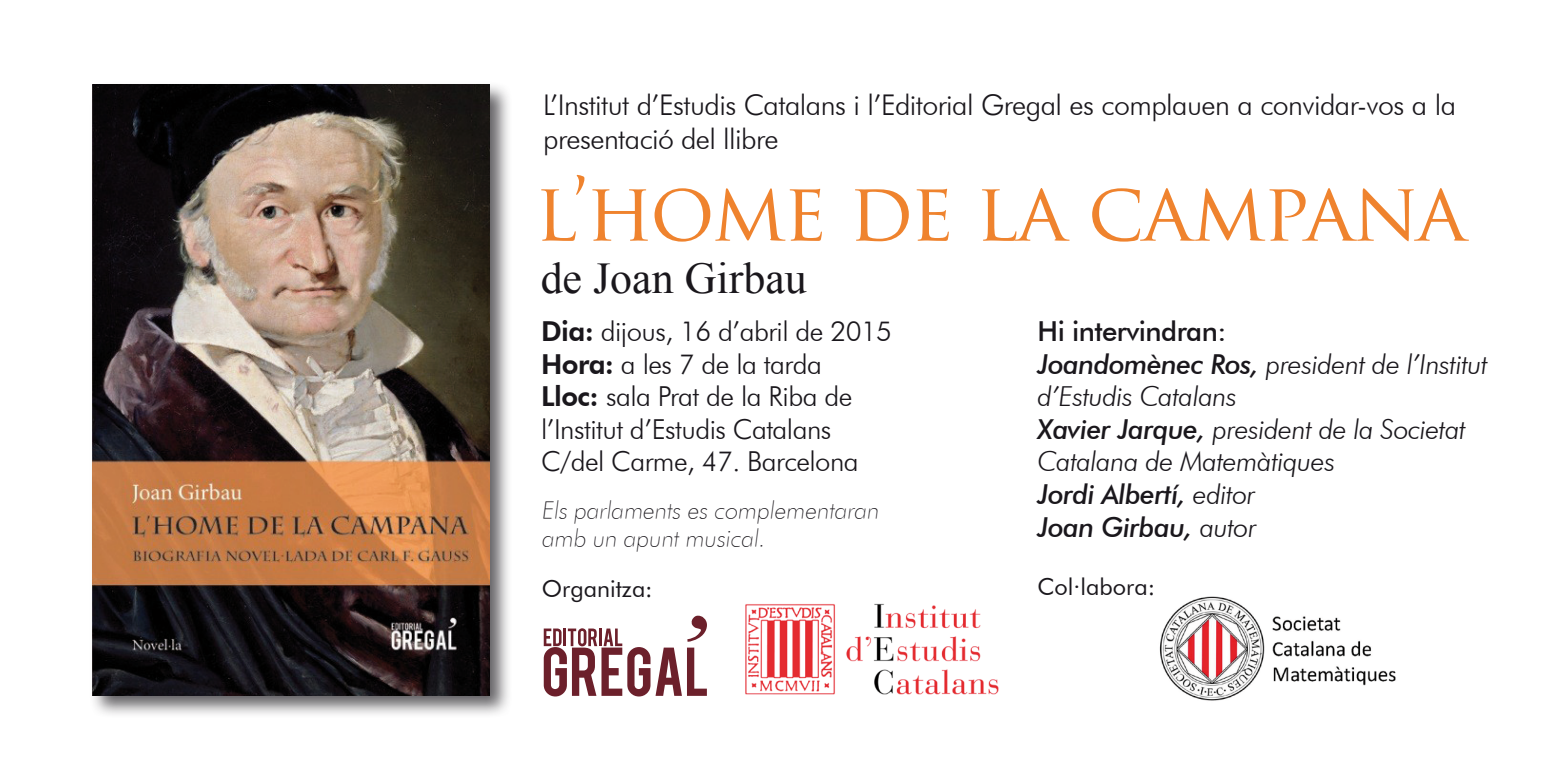
<style>
.page{position:relative;width:1560px;height:780px;background:#fff}
.page>*{position:absolute;margin:0;border:0;box-sizing:border-box;transform-origin:0 0}
.t1{font:80px "Trajan Pro";letter-spacing:-.03em;color:#ef832e}
.t2{font:44px "Times New Roman";color:#1a171c}
.t3{font:300 28.5px/34.2px "Futura BT";letter-spacing:-.02em;color:#1a171c}
.t4{font:300 27.5px "Futura BT";letter-spacing:-.02em;color:#1a171c}
.t5{font:italic 300 27.5px/32.5px "Futura BT";letter-spacing:-.02em;color:#1a171c}
.t6{font:italic 500 27.5px "Futura BT";letter-spacing:-.02em;color:#1a171c}
.t7{font:500 27.5px "Futura BT";letter-spacing:-.02em;color:#1a171c}
.t8{font:italic 100 25px/27.5px "Futura";color:#1a171c}
.t9{font:23.5px "Futura BT";color:#1a171c}
.s1{font-weight:800}
.s2{font-weight:500}
.s3{font-weight:300}
</style>
<div class="page">
<div style="left:89px;top:81px;width:434px;height:648px;background:#1a171c;opacity:.68"></div>
<img style="left:93px;top:85px;width:396px;height:610px">
<svg style="left:543px;top:615px;width:164px;height:81px"></svg>
<img style="left:745px;top:603px;width:254px;height:92px">
<img style="left:1159px;top:596px;width:237px;height:105px">
<p class="t3" style="left:543px;top:87px;width:914px">L’Institut d’Estudis Catalans i l’Editorial Gregal es complauen a convidar-vos a la presentació del llibre</p>
<p class="t1" style="left:534px;top:161px;width:932px">L’HOME DE LA CAMPANA</p>
<p class="t2" style="left:540px;top:249px;width:268px">de Joan Girbau</p>
<p class="t4" style="left:541px;top:315px;width:352px"><span class="s1">Dia:</span> dijous, 16 d’abril de 2015</p>
<p class="t4" style="left:541px;top:347px;width:282px"><span class="s1">Hora:</span> a les 7 de la tarda</p>
<p class="t4" style="left:541px;top:380px;width:313px"><span class="s1">Lloc:</span> sala Prat de la Riba de</p>
<p class="t4" style="left:541px;top:412px;width:292px">l’Institut d’Estudis Catalans</p>
<p class="t4" style="left:541px;top:445px;width:319px">C/del Carme, 47. Barcelona</p>
<p class="t8" style="left:540px;top:496px;width:339px">Els parlaments es complementaran amb un apunt musical.</p>
<p class="t7" style="left:1037px;top:315px;width:190px">Hi intervindran:</p>
<p class="t5" style="left:1037px;top:347px;width:451px"><span class="s2">Joandomènec Ros,</span> president de l’Institut d’Estudis Catalans</p>
<p class="t5" style="left:1037px;top:412px;width:430px"><span class="s2">Xavier Jarque,</span> president de la Societat<br>Catalana de Matemàtiques</p>
<p class="t6" style="left:1037px;top:477px;width:219px">Jordi Albertí, <span class="s3">editor</span></p>
<p class="t6" style="left:1037px;top:510px;width:220px">Joan Girbau, <span class="s3">autor</span></p>
<p class="t9" style="left:542px;top:574px;width:112px">Organitza:</p>
<p class="t9" style="left:1037px;top:572px;width:119px">Col·labora:</p>
</div>
